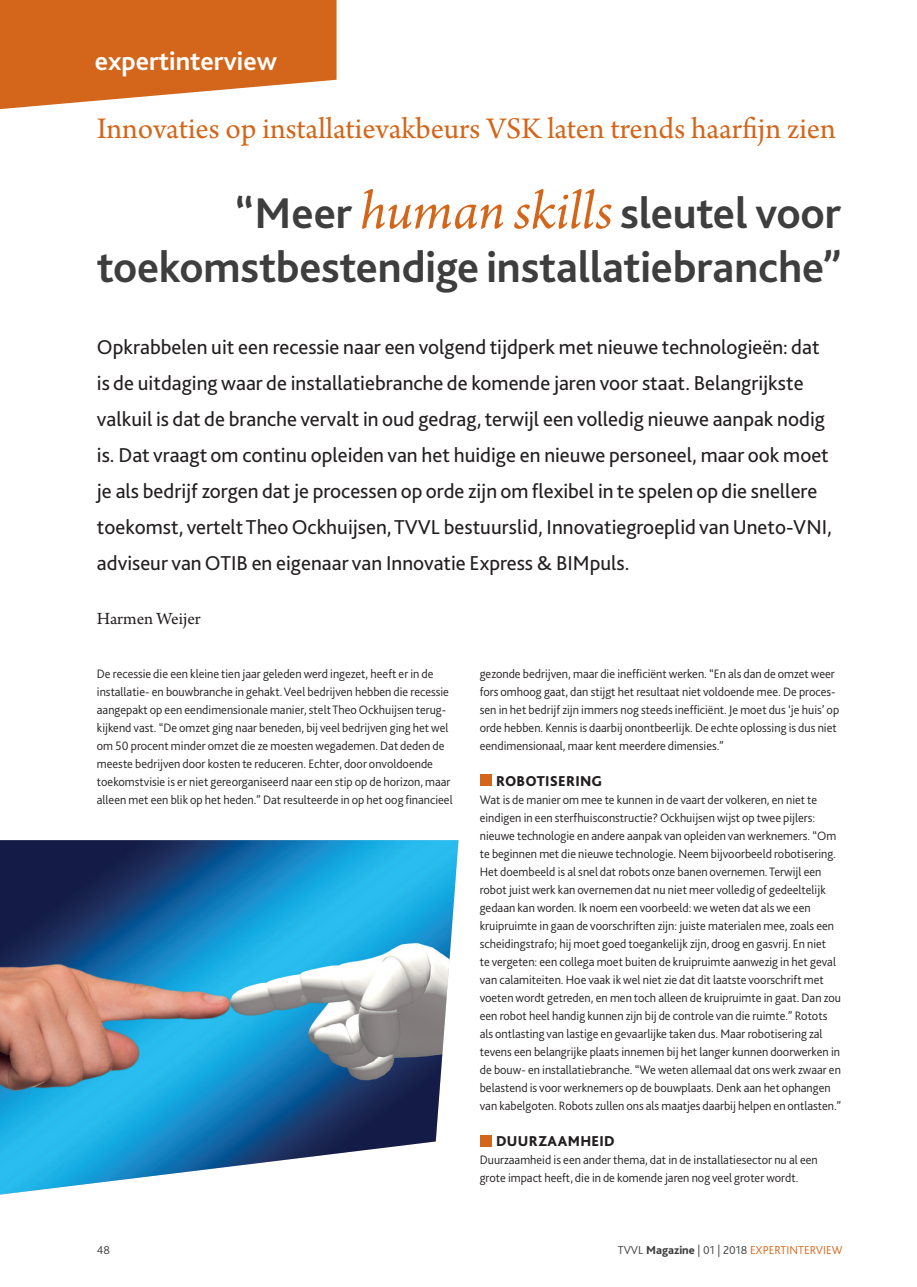
<style>
.page{position:relative;width:917px;height:1287px;background:#fff}
.page>*{position:absolute;margin:0;border:0;box-sizing:border-box;transform-origin:0 0}
.t1{font:700 45px/54px "Bliss 2";letter-spacing:-.005em;color:#3e3e3f;text-align:right}
.chapeau{font:31.5px "Arno Pro";letter-spacing:-.005em;color:#d3661a}
.t2{font:700 27px "Bliss 2";color:#fff}
.Intro{font:21px/36px "Bliss 2";color:#231f20}
.Bijschrift_persoonsn{font:18px "Arno Pro";letter-spacing:-.005em;color:#231f20}
.Bodykopje{font:800 15px "Bliss 2";letter-spacing:.02em;color:#231f20}
.Bodytekst{font:300 12.75px/18px "Bliss 2";color:#231f20}
.t3{font:300 12px "Bliss 2";color:#d3661a}
.t4{font:300 12px "Bliss 2";color:#3e3e3f}
.s1{font-family:"Arno Pro";font-weight:400;font-style:italic;font-size:57px;color:#d3661a}
.s2{color:#3e3e3f}
.s3{font-weight:800;color:#3e3e3f}
</style>
<div class="page">
<img style="left:0;top:840px;width:458px;height:354px">
<div style="left:480px;top:774px;width:11px;height:12px;background:#d3661a"></div>
<div style="left:480px;top:1134px;width:11px;height:12px;background:#d3661a"></div>
<svg style="left:0;top:0;width:336px;height:109px;background:#d87a38"></svg>
<p class="t2" style="left:95px;top:44px;width:184px">expertinterview</p>
<p class="chapeau" style="left:97px;top:110px;width:740px">Innovaties op installatievakbeurs VSK laten trends haarfijn zien</p>
<p class="t1" style="left:97px;top:185px;width:746px">“Meer <span class="s1">human skills</span> sleutel voor toekomstbestendige installatiebranche”</p>
<p class="Intro" style="left:97px;top:328px;width:736px">Opkrabbelen uit een recessie naar een volgend tijdperk met nieuwe technologieën: dat is de uitdaging waar de installatiebranche de komende jaren voor staat. Belangrijkste valkuil is dat de branche vervalt in oud gedrag, terwijl een volledig nieuwe aanpak nodig is. Dat vraagt om continu opleiden van het huidige en nieuwe personeel, maar ook moet je als bedrijf zorgen dat je processen op orde zijn om flexibel in te spelen op die snellere toekomst, vertelt Theo Ockhuijsen, TVVL bestuurslid, Innovatiegroeplid van Uneto-VNI, adviseur van OTIB en eigenaar van Innovatie Express &amp; BIMpuls.</p>
<p class="Bijschrift_persoonsn" style="left:97px;top:608px;width:105px">Harmen Weijer</p>
<p class="Bodytekst" style="left:97px;top:664px;width:357px">De recessie die een kleine tien jaar geleden werd ingezet, heeft er in de installatie- en bouwbranche in gehakt. Veel bedrijven hebben die recessie aangepakt op een eendimensionale manier, stelt Theo Ockhuijsen terug&shy;kijkend vast. “De omzet ging naar beneden, bij veel bedrijven ging het wel om 50 procent minder omzet die ze moesten wegademen. Dat deden de meeste bedrijven door kosten te reduceren. Echter, door onvoldoende toekomstvisie is er niet gereorganiseerd naar een stip op de horizon, maar alleen met een blik op het heden.” Dat resulteerde in op het oog financieel</p>
<p class="Bodytekst" style="left:480px;top:664px;width:361px">gezonde bedrijven, maar die inefficiënt werken. “En als dan de omzet weer fors omhoog gaat, dan stijgt het resultaat niet voldoende mee. De proces&shy;sen in het bedrijf zijn immers nog steeds inefficiënt. Je moet dus ‘je huis’ op orde hebben. Kennis is daarbij onontbeerlijk. De echte oplossing is dus niet eendimensionaal, maar kent meerdere dimensies.”</p>
<p class="Bodykopje" style="left:496px;top:772px;width:108px">ROBOTISERING</p>
<p class="Bodytekst" style="left:480px;top:790px;width:363px">Wat is de manier om mee te kunnen in de vaart der volkeren, en niet te eindigen in een sterfhuisconstructie? Ockhuijsen wijst op twee pijlers: nieuwe technologie en andere aanpak van opleiden van werknemers. “Om te beginnen met die nieuwe technologie. Neem bijvoorbeeld robotisering.<br>Het doembeeld is al snel dat robots onze banen overnemen. Terwijl een robot juist werk kan overnemen dat nu niet meer volledig of gedeeltelijk gedaan kan worden. Ik noem een voorbeeld: we weten dat als we een kruipruimte in gaan de voorschriften zijn: juiste materialen mee, zoals een scheidingstrafo; hij moet goed toegankelijk zijn, droog en gasvrij. En niet<br>te vergeten: een collega moet buiten de kruipruimte aanwezig in het geval van calamiteiten. Hoe vaak ik wel niet zie dat dit laatste voorschrift met voeten wordt getreden, en men toch alleen de kruipruimte in gaat. Dan zou een robot heel handig kunnen zijn bij de controle van die ruimte.” Rotots als ontlasting van lastige en gevaarlijke taken dus. Maar robotisering zal tevens een belangrijke plaats innemen bij het langer kunnen doorwerken in de bouw- en installatiebranche. “We weten allemaal dat ons werk zwaar en belastend is voor werknemers op de bouwplaats. Denk aan het ophangen van kabelgoten. Robots zullen ons als maatjes daarbij helpen en ontlasten.”</p>
<p class="Bodykopje" style="left:496px;top:1132px;width:120px">DUURZAAMHEID</p>
<p class="Bodytekst" style="left:480px;top:1150px;width:339px">Duurzaamheid is een ander thema, dat in de installatiesector nu al een grote impact heeft, die in de komende jaren nog veel groter wordt.</p>
<p class="t4" style="left:97px;top:1242px;width:15px">48</p>
<p class="t3" style="left:617px;top:1242px;width:226px"><span class="s2">TVVL</span> <span class="s3">Magazine</span> <span class="s2">| 01 | 2018</span> EXPERTINTERVIEW</p>
</div>
